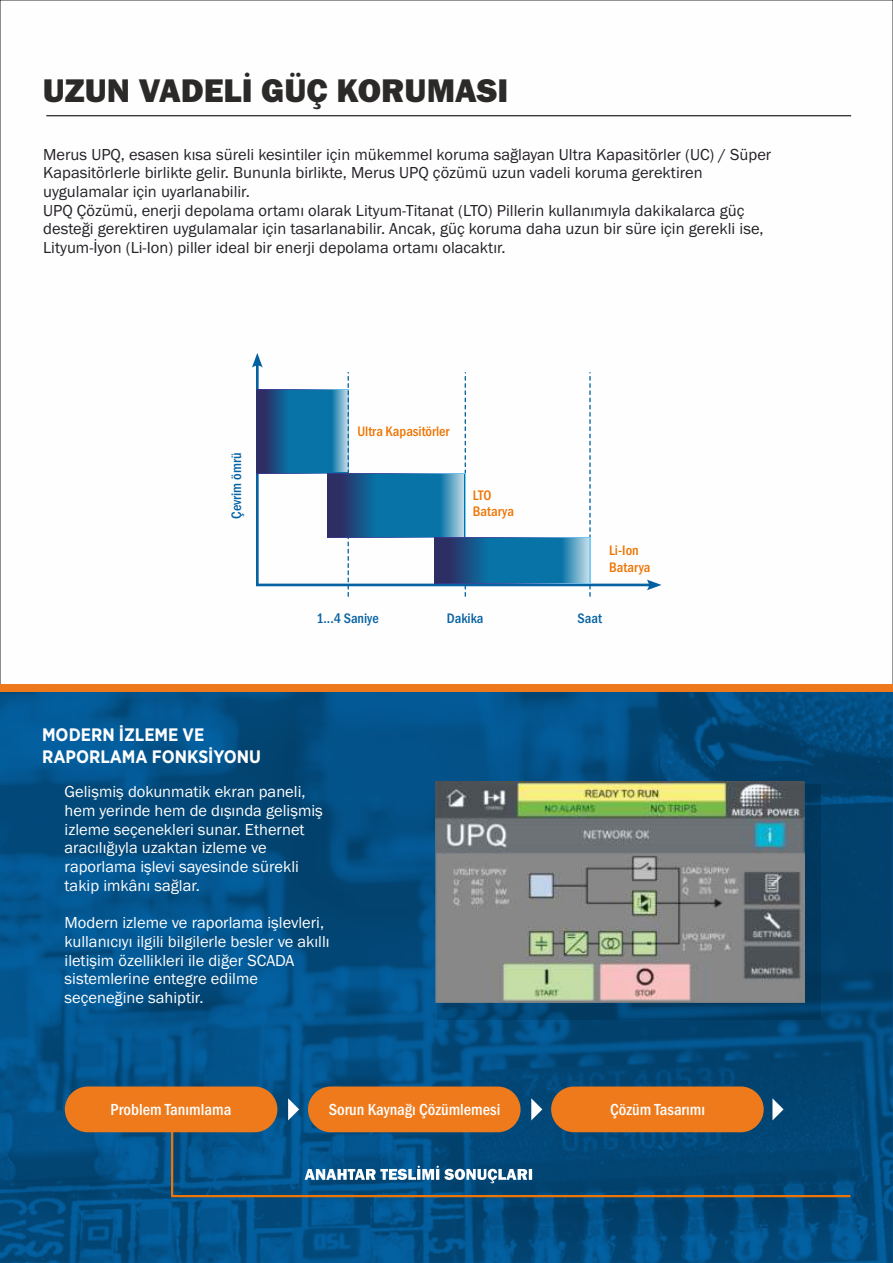
<style>
.page{position:relative;width:893px;height:1263px;background:#fff}
.page>*{position:absolute;margin:0;border:0;box-sizing:border-box;transform-origin:0 0}
.t1{font:800 33.9px "Franklin Gothic";color:#2b2a29}
.t2{font:700 18px/22.4px "Gotham Narrow";color:#fefefe}
.t3{font:500 condensed 16.65px "Franklin Gothic";color:#fefefe}
.t4{font:16.5px/18.8px "Franklin Gothic";color:#232026}
.t5{font:16.5px/18.8px "Franklin Gothic";color:#fefefe}
.t6{font:500 condensed 14.25px/16.2px "Franklin Gothic";color:#ee7402}
.t7{font:500 condensed 14.25px "Franklin Gothic";color:#0461a2}
</style>
<div class="page">
<hr style="left:46px;top:115px;width:805px;height:1px;background:#2b2a29">
<svg style="left:256px;top:368px;width:391px;height:218px"></svg>
<svg style="left:647px;top:579px;width:14px;height:11px"></svg>
<svg style="left:589px;top:371px;width:2px;height:226px"></svg>
<svg style="left:257px;top:389px;width:90px;height:84px"></svg>
<svg style="left:257px;top:391px;width:90px;height:81px;background:#1e6c9c"></svg>
<svg style="left:252px;top:353px;width:11px;height:15px"></svg>
<svg style="left:347px;top:371px;width:3px;height:226px"></svg>
<svg style="left:464px;top:371px;width:3px;height:226px"></svg>
<svg style="left:328px;top:473px;width:137px;height:64px"></svg>
<svg style="left:328px;top:474px;width:136px;height:62px;background:#1f6c9c"></svg>
<svg style="left:435px;top:537px;width:155px;height:47px"></svg>
<svg style="left:435px;top:538px;width:154px;height:45px;background:#206d9d"></svg>
<img style="left:0;top:692px;width:893px;height:571px">
<div style="left:438px;top:784px;width:383px;height:236px;background:#000;opacity:.12"></div>
<img style="left:436px;top:782px;width:368px;height:220px">
<svg style="left:170px;top:1126px;width:683px;height:72px;background:#0c4d79"></svg>
<div style="left:65px;top:1086px;width:212px;height:46px;background:#ee7a1b;border-radius:23px"></div>
<div style="left:308px;top:1086px;width:213px;height:46px;background:#ee7a1b;border-radius:23px"></div>
<div style="left:551px;top:1086px;width:213px;height:46px;background:#ee7a1b;border-radius:23px"></div>
<svg style="left:288px;top:1098px;width:11px;height:22px"></svg>
<svg style="left:531px;top:1098px;width:11px;height:22px"></svg>
<svg style="left:772px;top:1098px;width:11px;height:22px"></svg>
<svg style="left:305px;top:1166px;width:227px;height:17px"></svg>
<div style="left:0;top:684px;width:893px;height:8px;background:#ee791c"></div>
<h1 class="t1" style="left:43px;top:78px;width:467px">UZUN VADELİ GÜÇ KORUMASI</h1>
<p class="t4" style="left:43px;top:146px;width:730px">Merus UPQ, esasen kısa süreli kesintiler için mükemmel koruma sağlayan Ultra Kapasitörler (UC) / Süper Kapasitörlerle birlikte gelir. Bununla birlikte, Merus UPQ çözümü uzun vadeli koruma gerektiren uygulamalar için uyarlanabilir.<br>UPQ Çözümü, enerji depolama ortamı olarak Lityum-Titanat (LTO) Pillerin kullanımıyla dakikalarca güç desteği gerektiren uygulamalar için tasarlanabilir. Ancak, güç koruma daha uzun bir süre için gerekli ise, Lityum-İyon (Li-Ion) piller ideal bir enerji depolama ortamı olacaktır.</p>
<p class="t7" style="left:231px;top:518px;width:67px;rotate:-90deg">Çevrim ömrü</p>
<p class="t2" style="left:42px;top:724px;width:220px">MODERN İZLEME VE<br>RAPORLAMA FONKSİYONU</p>
<p class="t6" style="left:357px;top:425px;width:93px">Ultra Kapasitörler</p>
<p class="t6" style="left:473px;top:488px;width:43px">LTO<br>Batarya</p>
<p class="t6" style="left:609px;top:544px;width:43px">Li-Ion<br>Batarya</p>
<p class="t7" style="left:317px;top:613px;width:64px">1...4 Saniye</p>
<p class="t7" style="left:447px;top:613px;width:38px">Dakika</p>
<p class="t7" style="left:578px;top:613px;width:26px">Saat</p>
<p class="t5" style="left:65px;top:784px;width:260px">Gelişmiş dokunmatik ekran paneli, hem yerinde hem de dışında gelişmiş izleme seçenekleri sunar. Ethernet aracılığıyla uzaktan izleme ve raporlama işlevi sayesinde sürekli takip imkânı sağlar.</p>
<p class="t5" style="left:65px;top:914px;width:267px">Modern izleme ve raporlama işlevleri, kullanıcıyı ilgili bilgilerle besler ve akıllı iletişim özellikleri ile diğer SCADA sistemlerine entegre edilme seçeneğine sahiptir.</p>
<p class="t3" style="left:111px;top:1103px;width:122px">Problem Tanımlama</p>
<p class="t3" style="left:329px;top:1103px;width:173px">Sorun Kaynağı Çözümlemesi</p>
<p class="t3" style="left:610px;top:1103px;width:97px">Çözüm Tasarımı</p>
</div>
